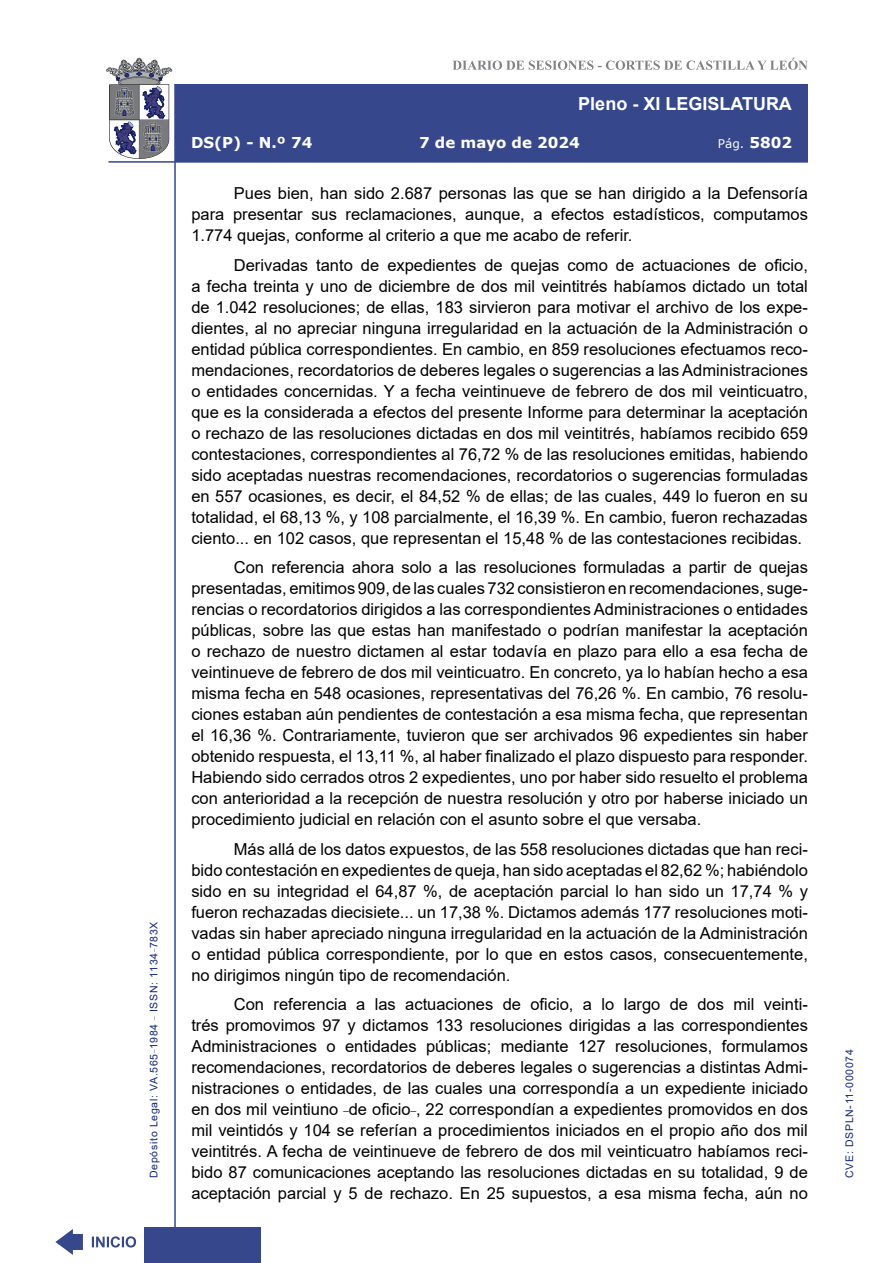
<style>
.page{position:relative;width:893px;height:1263px;background:#fff}
.page>*{position:absolute;margin:0;border:0;box-sizing:border-box;transform-origin:0 0}
.t1{font:700 18px "Arial";color:#fff}
.t2{font:16.5px/21px "Arial";color:#000;text-align:justify}
.t3{font:700 15px "Verdana";color:#fff}
.t4{font:12px "Verdana";color:#fff}
.t5{font:10.5px "Arial";letter-spacing:.065em;color:#122678}
.s1{font-weight:700;font-size:15px}
</style>
<div class="page">
<svg style="left:452px;top:58px;width:356px;height:12px"></svg>
<hr style="left:174px;top:84px;width:2px;height:1179px;background:#36478c">
<div style="left:144px;top:1227px;width:117px;height:36px;background:#36478c"></div>
<div style="left:175px;top:84px;width:633px;height:78px;background:#36478c"></div>
<hr style="left:108px;top:161px;width:700px;height:2px;background:#36478c">
<svg style="left:92px;top:1236px;width:44px;height:11px"></svg>
<svg style="left:55px;top:1229px;width:28px;height:26px"></svg>
<svg style="left:106px;top:58px;width:66px;height:101px"></svg>
<p class="t5" style="left:146px;top:1178px;width:258px;rotate:-90deg">Depósito Legal: VA.565<sup>_</sup>1984 <sup>_</sup> ISSN: 1134<sup>_</sup>783X</p>
<p class="t1" style="left:578px;top:91px;width:215px">Pleno - XI LEGISLATURA</p>
<p class="t3" style="left:191px;top:132px;width:123px">DS(P) - N.º 74</p>
<p class="t3" style="left:419px;top:132px;width:162px">7 de mayo de 2024</p>
<p class="t4" style="left:718px;top:135px;width:76px">Pág. <span class="s1">5802</span></p>
<p class="t2" style="left:191px;top:183px;width:618px;text-indent:43px">Pues bien, han sido 2.687 personas las que se han dirigido a la Defensoría para presentar sus reclamaciones, aunque, a efectos estadísticos, computamos 1.774 quejas, conforme al criterio a que me acabo de referir.</p>
<p class="t2" style="left:191px;top:254px;width:618px;text-indent:43px">Derivadas tanto de expedientes de quejas como de actuaciones de oficio, a fecha treinta y uno de diciembre de dos mil veintitrés habíamos dictado un total de 1.042 resoluciones; de ellas, 183 sirvieron para motivar el archivo de los expe&shy;dientes, al no apreciar ninguna irregularidad en la actuación de la Administración o entidad pública correspondientes. En cambio, en 859 resoluciones efectuamos reco&shy;mendaciones, recordatorios de deberes legales o sugerencias a las Administraciones o entidades concernidas. Y a fecha veintinueve de febrero de dos mil veinticuatro, que es la considerada a efectos del presente Informe para determinar la aceptación o rechazo de las resoluciones dictadas en dos mil veintitrés, habíamos recibido 659 contestaciones, correspondientes al 76,72 % de las resoluciones emitidas, habiendo sido aceptadas nuestras recomendaciones, recordatorios o sugerencias formuladas en 557 ocasiones, es decir, el 84,52 % de ellas; de las cuales, 449 lo fueron en su totalidad, el 68,13 %, y 108 parcialmente, el 16,39 %. En cambio, fueron rechazadas ciento... en 102 casos, que representan el 15,48 % de las contestaciones recibidas.</p>
<p class="t2" style="left:191px;top:557px;width:618px;text-indent:43px">Con referencia ahora solo a las resoluciones formuladas a partir de quejas presentadas, emitimos 909, de las cuales 732 consistieron en recomendaciones, suge&shy;rencias o recordatorios dirigidos a las correspondientes Administraciones o entidades públicas, sobre las que estas han manifestado o podrían manifestar la aceptación o rechazo de nuestro dictamen al estar todavía en plazo para ello a esa fecha de veintinueve de febrero de dos mil veinticuatro. En concreto, ya lo habían hecho a esa misma fecha en 548 ocasiones, representativas del 76,26 %. En cambio, 76 resolu&shy;ciones estaban aún pendientes de contestación a esa misma fecha, que representan el 16,36 %. Contrariamente, tuvieron que ser archivados 96 expedientes sin haber obtenido respuesta, el 13,11 %, al haber finalizado el plazo dispuesto para responder.<br>Habiendo sido cerrados otros 2 expedientes, uno por haber sido resuelto el problema con anterioridad a la recepción de nuestra resolución y otro por haberse iniciado un procedimiento judicial en relación con el asunto sobre el que versaba.</p>
<p class="t2" style="left:191px;top:838px;width:618px;text-indent:43px">Más allá de los datos expuestos, de las 558 resoluciones dictadas que han reci&shy;bido contestación en expedientes de queja, han sido aceptadas el 82,62 %; habiéndolo sido en su integridad el 64,87 %, de aceptación parcial lo han sido un 17,74 % y fueron rechazadas diecisiete... un 17,38 %. Dictamos además 177 resoluciones moti&shy;vadas sin haber apreciado ninguna irregularidad en la actuación de la Administración o entidad pública correspondiente, por lo que en estos casos, consecuentemente, no dirigimos ningún tipo de recomendación.</p>
<p class="t2" style="left:191px;top:994px;width:618px;text-indent:43px">Con referencia a las actuaciones de oficio, a lo largo de dos mil veinti&shy;trés promovimos 97 y dictamos 133 resoluciones dirigidas a las correspondientes Administraciones o entidades públicas; mediante 127 resoluciones, formulamos recomendaciones, recordatorios de deberes legales o sugerencias a distintas Admi&shy;nistraciones o entidades, de las cuales una correspondía a un expediente iniciado en dos mil veintiuno <sup>_</sup>de oficio<sup>_</sup>, 22 correspondían a expedientes promovidos en dos mil veintidós y 104 se referían a procedimientos iniciados en el propio año dos mil veintitrés. A fecha de veintinueve de febrero de dos mil veinticuatro habíamos reci&shy;bido 87 comunicaciones aceptando las resoluciones dictadas en su totalidad, 9 de aceptación parcial y 5 de rechazo. En 25 supuestos, a esa misma fecha, aún no</p>
<p class="t5" style="left:842px;top:1178px;width:130px;rotate:-90deg">CVE: DSPLN-11-000074</p>
</div>
